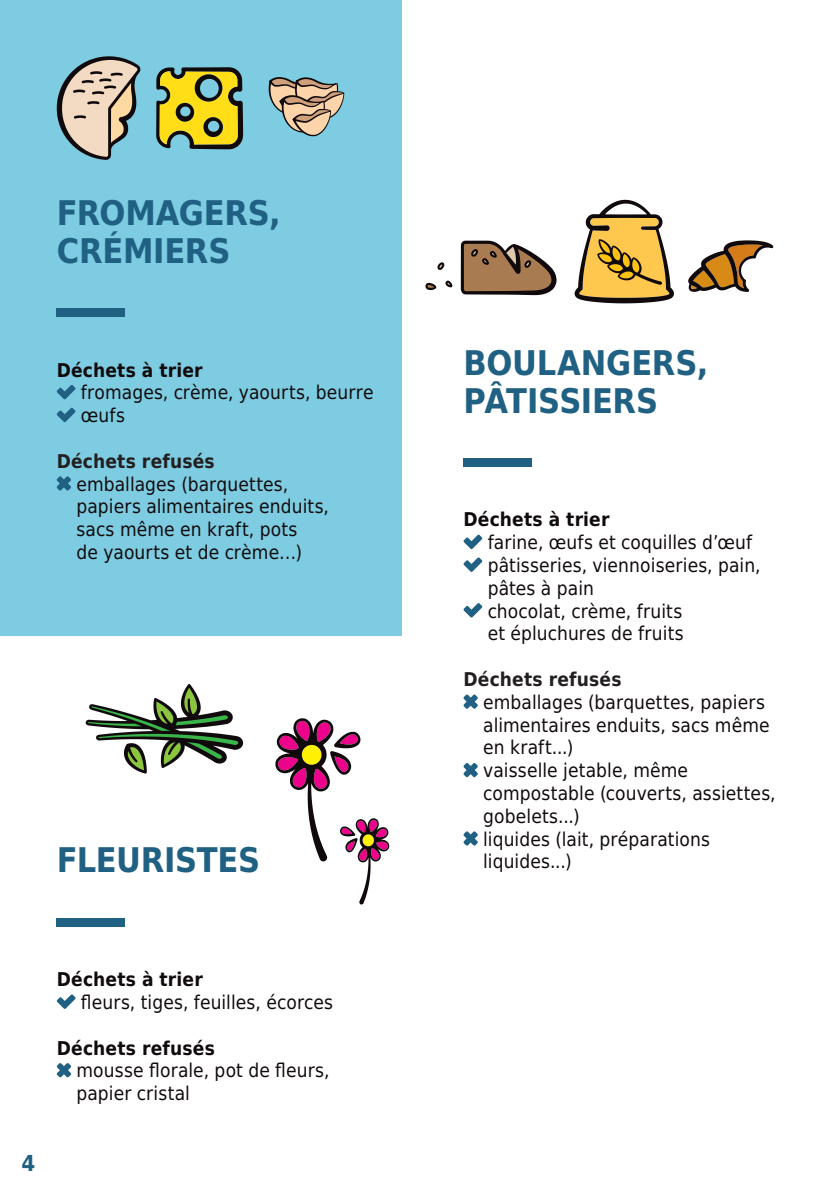
<style>
.page{position:relative;width:840px;height:1191px;background:#fff}
.page>*{position:absolute;margin:0;border:0;box-sizing:border-box;transform-origin:0 0}
.t1{font:700 34px/38px "DejaVu Sans Condensed";letter-spacing:-.01em;color:#1f6083}
.t2{font:700 22px "DejaVu Sans Condensed";color:#1f6083}
.t3{font:19px/22.8px "DejaVu Sans Condensed";letter-spacing:.005em;color:#110a0c}
.t4{font:700 19px "DejaVu Sans Condensed";letter-spacing:.01em;color:#110a0c}
.t5{font:700 19px "DejaVu Sans Condensed";letter-spacing:.01em;color:#231f20}
</style>
<div class="page">
<div style="left:57px;top:917px;width:68px;height:9px;background:#1f6083"></div>
<div style="left:463px;top:458px;width:68px;height:8px;background:#1f6083"></div>
<svg style="left:463px;top:534px;width:19px;height:15px"></svg>
<svg style="left:463px;top:557px;width:19px;height:15px"></svg>
<svg style="left:463px;top:603px;width:19px;height:14px"></svg>
<svg style="left:463px;top:694px;width:14px;height:15px"></svg>
<svg style="left:463px;top:763px;width:14px;height:14px"></svg>
<svg style="left:463px;top:831px;width:14px;height:14px"></svg>
<svg style="left:57px;top:994px;width:19px;height:15px"></svg>
<svg style="left:57px;top:1063px;width:14px;height:14px"></svg>
<div style="left:0;top:0;width:401px;height:635px;background:#7dcce1"></div>
<svg style="left:57px;top:385px;width:19px;height:14px"></svg>
<svg style="left:57px;top:407px;width:19px;height:15px"></svg>
<svg style="left:57px;top:476px;width:14px;height:15px"></svg>
<div style="left:57px;top:308px;width:68px;height:9px;background:#1f6083"></div>
<svg style="left:425px;top:282px;width:11px;height:8px"></svg>
<svg style="left:445px;top:280px;width:7px;height:8px"></svg>
<svg style="left:437px;top:262px;width:7px;height:8px"></svg>
<svg style="left:460px;top:241px;width:97px;height:54px;background:#93775f"></svg>
<svg style="left:57px;top:56px;width:83px;height:104px"></svg>
<svg style="left:156px;top:67px;width:87px;height:82px;background:#9f9a37"></svg>
<svg style="left:268px;top:77px;width:76px;height:60px"></svg>
<svg style="left:688px;top:240px;width:85px;height:52px"></svg>
<svg style="left:574px;top:200px;width:99px;height:103px"></svg>
<svg style="left:275px;top:718px;width:114px;height:187px"></svg>
<svg style="left:86px;top:684px;width:157px;height:89px"></svg>
<h1 class="t1" style="left:57px;top:193px;width:225px">FROMAGERS,<br>CRÉMIERS</h1>
<p class="t4" style="left:57px;top:354px;width:147px">Déchets à trier</p>
<p class="t3" style="left:81px;top:381px;width:294px">fromages, crème, yaourts, beurre œufs</p>
<p class="t5" style="left:57px;top:445px;width:159px">Déchets refusés</p>
<p class="t3" style="left:76px;top:472px;width:254px">emballages (barquettes, papiers alimentaires enduits, sacs même en kraft, pots<br>de yaourts et de crème…)</p>
<h1 class="t1" style="left:57px;top:840px;width:205px">FLEURISTES</h1>
<p class="t2" style="left:21px;top:1145px;width:15px">4</p>
<p class="t4" style="left:57px;top:963px;width:147px">Déchets à trier</p>
<p class="t3" style="left:81px;top:990px;width:253px">fleurs, tiges, feuilles, écorces</p>
<p class="t4" style="left:57px;top:1032px;width:159px">Déchets refusés</p>
<p class="t3" style="left:76px;top:1058px;width:254px">mousse florale, pot de fleurs, papier cristal</p>
<h1 class="t1" style="left:463px;top:343px;width:246px">BOULANGERS,<br>PÂTISSIERS</h1>
<p class="t4" style="left:463px;top:504px;width:147px">Déchets à trier</p>
<p class="t3" style="left:487px;top:530px;width:274px">farine, œufs et coquilles d’œuf pâtisseries, viennoiseries, pain, pâtes à pain<br>chocolat, crème, fruits<br>et épluchures de fruits</p>
<p class="t5" style="left:463px;top:663px;width:159px">Déchets refusés</p>
<p class="t3" style="left:483px;top:690px;width:294px">emballages (barquettes, papiers alimentaires enduits, sacs même en kraft...)<br>vaisselle jetable, même compostable (couverts, assiettes, gobelets...)<br>liquides (lait, préparations liquides...)</p>
</div>
